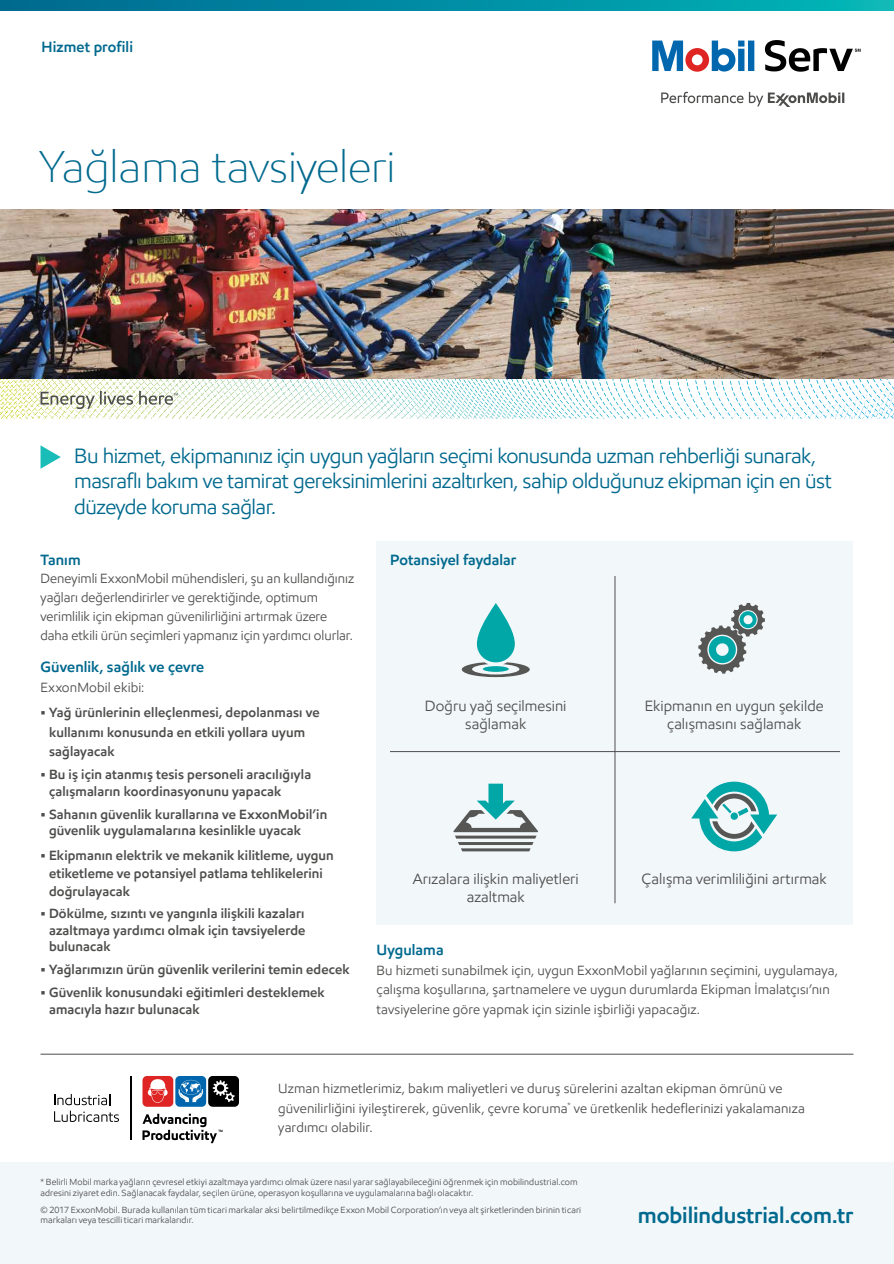
<style>
.page{position:relative;width:894px;height:1264px;background:#fff}
.page>*{position:absolute;margin:0;border:0;box-sizing:border-box;transform-origin:0 0}
.t1{font:300 45px "E Mprint";color:#00698e}
.t2{font:600 22.5px "E Mprint";letter-spacing:-.005em;color:#00698e}
.t3{font:21px/25.5px "E Mprint";letter-spacing:-.025em;color:#00698e}
.t4{font:15px/18px "E Mprint";letter-spacing:.005em;color:#4d4d4c;text-align:center}
.t5{font:600 15px "E Mprint";letter-spacing:.005em;color:#00698e}
.t6{font:13.5px/19.5px "E Mprint";letter-spacing:.005em;color:#4d4d4c}
.t7{font:600 13.5px/16.5px "E Mprint";letter-spacing:.01em;color:#4d4d4c}
.t8{font:9px/10.5px "E Mprint";letter-spacing:.01em;color:#4d4d4c}
</style>
<div class="page">
<svg style="left:0;top:0;width:893px;height:11px;background:#008ea4"></svg>
<svg style="left:165px;top:378px;width:728px;height:5px"></svg>
<svg style="left:652px;top:41px;width:102px;height:31px"></svg>
<svg style="left:765px;top:40px;width:95px;height:32px"></svg>
<svg style="left:661px;top:92px;width:183px;height:15px"></svg>
<svg style="left:40px;top:391px;width:138px;height:18px"></svg>
<svg style="left:40px;top:445px;width:21px;height:24px"></svg>
<img style="left:0;top:209px;width:893px;height:169px">
<hr style="left:40px;top:1053px;width:813px;height:1px;background:#4d4d4c">
<div style="left:175px;top:1076px;width:31px;height:30px;background:#0067af;border-radius:4px"></div>
<svg style="left:178px;top:1080px;width:25px;height:22px"></svg>
<div style="left:208px;top:1076px;width:31px;height:30px;background:#000;border-radius:4px"></div>
<svg style="left:213px;top:1080px;width:21px;height:22px"></svg>
<div style="left:142px;top:1076px;width:31px;height:30px;background:#de2524;border-radius:4px"></div>
<svg style="left:148px;top:1079px;width:20px;height:23px"></svg>
<svg style="left:142px;top:1113px;width:80px;height:30px"></svg>
<svg style="left:54px;top:1094px;width:65px;height:28px"></svg>
<hr style="left:130px;top:1076px;width:1px;height:64px;background:#000">
<div style="left:0;top:1162px;width:893px;height:102px;background:#f2f7fa"></div>
<div style="left:376px;top:541px;width:477px;height:383px;background:#f2f7fa"></div>
<hr style="left:390px;top:751px;width:449px;height:1px;background:#4d4d4c">
<hr style="left:614px;top:576px;width:1px;height:327px;background:#4d4d4c">
<svg style="left:461px;top:662px;width:69px;height:15px"></svg>
<div style="left:482px;top:666px;width:26px;height:6px;background:#00a7a6;border-radius:50%"></div>
<svg style="left:476px;top:603px;width:38px;height:59px;fill:#00a7a6"></svg>
<svg style="left:698px;top:603px;width:66px;height:70px"></svg>
<svg style="left:453px;top:783px;width:85px;height:68px"></svg>
<svg style="left:691px;top:781px;width:86px;height:70px"></svg>
<p class="t5" style="left:42px;top:38px;width:93px">Hizmet profili</p>
<h1 class="t1" style="left:40px;top:139px;width:356px">Yağlama tavsiyeleri</h1>
<h3 class="t3" style="left:74px;top:443px;width:759px">Bu hizmet, ekipmanınız için uygun yağların seçimi konusunda uzman rehberliği sunarak, masraflı bakım ve tamirat gereksinimlerini azaltırken, sahip olduğunuz ekipman için en üst düzeyde koruma sağlar.</h3>
<p class="t5" style="left:40px;top:550px;width:42px">Tanım</p>
<p class="t6" style="left:40px;top:569px;width:315px;line-height:18.8px">Deneyimli ExxonMobil mühendisleri, şu an kullandığınız yağları değerlendirirler ve gerektiğinde, optimum verimlilik için ekipman güvenilirliğini artırmak üzere daha etkili ürün seçimleri yapmanız için yardımcı olurlar.</p>
<p class="t5" style="left:40px;top:657px;width:165px">Güvenlik, sağlık ve çevre</p>
<p class="t6" style="left:40px;top:677px;width:105px">ExxonMobil ekibi:</p>
<p class="t7" style="left:49px;top:703px;width:272px;line-height:19.5px;text-indent:-8px">• Yağ ürünlerinin elleçlenmesi, depolanması ve kullanımı konusunda en etkili yollara uyum sağlayacak</p>
<p class="t7" style="left:49px;top:766px;width:263px;text-indent:-8px">• Bu iş için atanmış tesis personeli aracılığıyla çalışmaların koordinasyonunu yapacak</p>
<p class="t7" style="left:49px;top:805px;width:280px;text-indent:-8px">• Sahanın güvenlik kurallarına ve ExxonMobil’in güvenlik uygulamalarına kesinlikle uyacak</p>
<p class="t7" style="left:49px;top:846px;width:286px;line-height:18px;text-indent:-8px">• Ekipmanın elektrik ve mekanik kilitleme, uygun etiketleme ve potansiyel patlama tehlikelerini doğrulayacak</p>
<p class="t7" style="left:49px;top:905px;width:258px;text-align:justify;text-indent:-8px">• Dökülme, sızıntı ve yangınla ilişkili kazaları azaltmaya yardımcı olmak için tavsiyelerde bulunacak</p>
<p class="t7" style="left:40px;top:961px;width:310px">• Yağlarımızın ürün güvenlik verilerini temin edecek</p>
<p class="t7" style="left:49px;top:984px;width:277px;text-indent:-8px">• Güvenlik konusundaki eğitimleri desteklemek amacıyla hazır bulunacak</p>
<p class="t5" style="left:390px;top:550px;width:128px">Potansiyel faydalar</p>
<p class="t4" style="left:425px;top:697px;width:143px">Doğru yağ seçilmesini sağlamak</p>
<p class="t4" style="left:412px;top:869px;width:168px">Arızalara ilişkin maliyetleri azaltmak</p>
<p class="t4" style="left:644px;top:697px;width:180px">Ekipmanın en uygun şekilde çalışmasını sağlamak</p>
<p class="t4" style="left:641px;top:869px;width:187px">Çalışma verimliliğini artırmak</p>
<p class="t5" style="left:376px;top:940px;width:69px">Uygulama</p>
<p class="t6" style="left:376px;top:960px;width:462px">Bu hizmeti sunabilmek için, uygun ExxonMobil yağlarının seçimini, uygulamaya, çalışma koşullarına, şartnamelere ve uygun durumlarda Ekipman İmalatçısı’nın tavsiyelerine göre yapmak için sizinle işbirliği yapacağız.</p>
<p class="t6" style="left:278px;top:1079px;width:528px">Uzman hizmetlerimiz, bakım maliyetleri ve duruş sürelerini azaltan ekipman ömrünü ve güvenilirliğini iyileştirerek, güvenlik, çevre koruma<sup>*</sup> ve üretkenlik hedeflerinizi yakalamanıza yardımcı olabilir.</p>
<p class="t8" style="left:40px;top:1176px;width:538px">* Belirli Mobil marka yağların çevresel etkiyi azaltmaya yardımcı olmak üzere nasıl yarar sağlayabileceğini öğrenmek için mobilindustrial.com adresini ziyaret edin. Sağlanacak faydalar, seçilen ürüne, operasyon koşullarına ve uygulamalarına bağlı olacaktır.</p>
<p class="t8" style="left:40px;top:1204px;width:542px">© 2017 ExxonMobil. Burada kullanılan tüm ticari markalar aksi belirtilmedikçe Exxon Mobil Corporation’ın veya alt şirketlerinden birinin ticari markaları veya tescilli ticari markalarıdır.</p>
<h2 class="t2" style="left:637px;top:1202px;width:217px">mobilindustrial.com.tr</h2>
</div>
